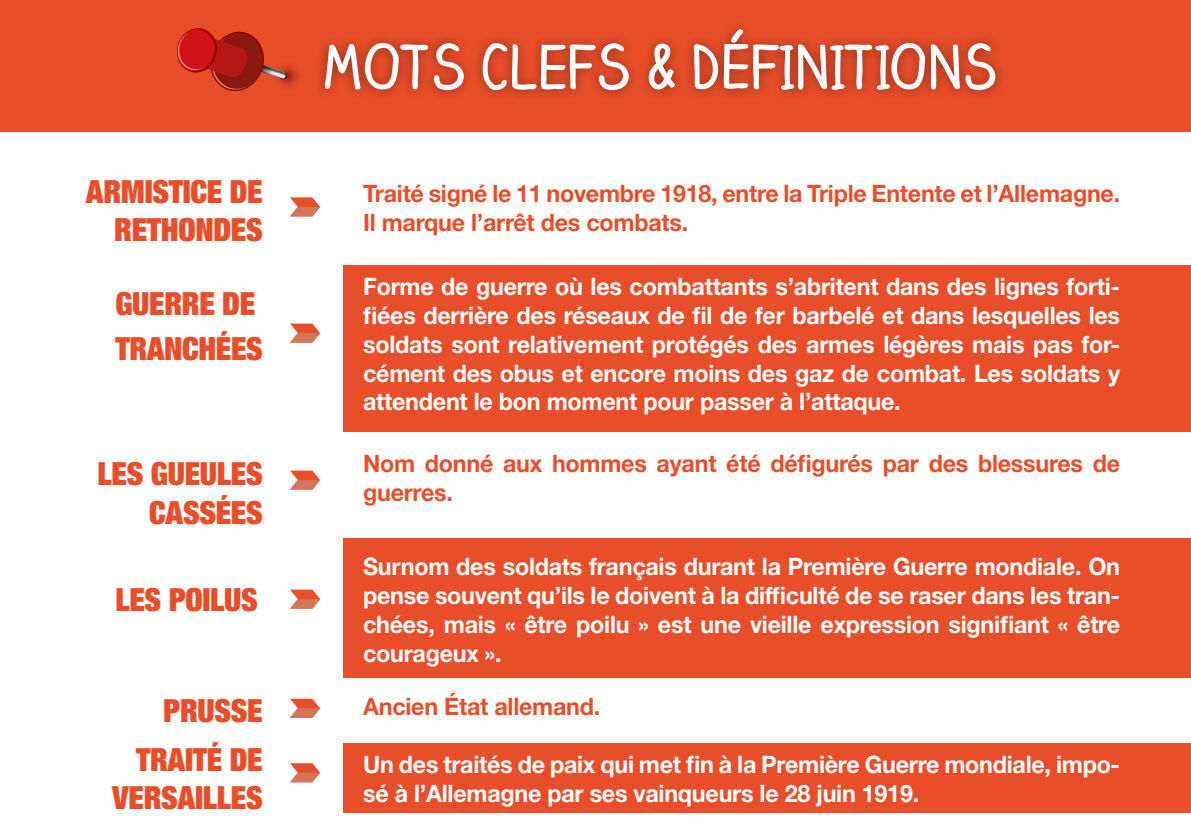
<style>
.page{position:relative;width:1191px;height:840px;background:#fff}
.page>*{position:absolute;margin:0;border:0;box-sizing:border-box;transform-origin:0 0}
.t1{font:700 58px "Claire Hand";letter-spacing:-.01em;color:#fff}
.t2{font:900 condensed 32px/38.4px "Helvetica Neue LT Std";letter-spacing:-.01em;color:#e84e2a;text-align:right}
.t3{font:700 24px/28.8px "Helvetica Neue LT Std";letter-spacing:-.01em;color:#fff;text-align:justify}
.t4{font:700 24px/28.8px "Helvetica Neue LT Std";letter-spacing:-.01em;color:#e84e2a}
</style>
<div class="page">
<div style="left:0;top:0;width:1191px;height:132px;background:#e84e2a"></div>
<svg style="left:290px;top:197px;width:30px;height:19px"></svg>
<div style="left:343px;top:265px;width:848px;height:166px;background:#e84e2a"></div>
<svg style="left:290px;top:323px;width:30px;height:19px"></svg>
<div style="left:343px;top:537px;width:848px;height:140px;background:#e84e2a"></div>
<svg style="left:290px;top:589px;width:30px;height:19px"></svg>
<div style="left:343px;top:742px;width:848px;height:70px;background:#e84e2a"></div>
<svg style="left:290px;top:763px;width:30px;height:18px"></svg>
<svg style="left:290px;top:470px;width:30px;height:19px"></svg>
<svg style="left:290px;top:698px;width:30px;height:19px"></svg>
<svg style="left:271px;top:60px;width:32px;height:31px"></svg>
<div style="left:314px;top:19px;width:693px;height:82px;background:#000;opacity:.4"></div>
<svg style="left:280px;top:71px;width:7px;height:9px"></svg>
<img style="left:268px;top:60px;width:18px;height:19px">
<svg style="left:177px;top:28px;width:91px;height:64px"></svg>
<h2 class="t2" style="left:86px;top:172px;width:178px">ARMISTICE DE<br>RETHONDES</h2>
<h2 class="t2" style="left:115px;top:280px;width:149px;line-height:44.4px;text-align:left">GUERRE DE<br>TRANCHÉES</h2>
<h2 class="t2" style="left:98px;top:453px;width:167px">LES GUEULES<br>CASSÉES</h2>
<h2 class="t2" style="left:115px;top:579px;width:144px">LES POILUS</h2>
<h1 class="t1" style="left:321px;top:27px;width:677px">MOTS CLEFS &amp; DÉFINITIONS</h1>
<p class="t4" style="left:363px;top:178px;width:758px">Traité signé le 11 novembre 1918, entre la Triple Entente et l’Allemagne.<br>Il marque l’arrêt des combats.</p>
<p class="t3" style="left:363px;top:271px;width:758px">Forme de guerre où les combattants s’abritent dans des lignes forti&shy;fiées derrière des réseaux de fil de fer barbelé et dans lesquelles les soldats sont relativement protégés des armes légères mais pas for&shy;cément des obus et encore moins des gaz de combat. Les soldats y attendent le bon moment pour passer à l’attaque.</p>
<p class="t4" style="left:363px;top:448px;width:758px">Nom donné aux hommes ayant été défigurés par des blessures de guerres.</p>
<p class="t3" style="left:363px;top:551px;width:758px">Surnom des soldats français durant la Première Guerre mondiale. On pense souvent qu’ils le doivent à la difficulté de se raser dans les tran&shy;chées, mais « être poilu » est une vieille expression signifiant « être courageux ».</p>
<h2 class="t2" style="left:163px;top:690px;width:101px">PRUSSE</h2>
<p class="t4" style="left:363px;top:690px;width:239px">Ancien État allemand.</p>
<h2 class="t2" style="left:112px;top:739px;width:152px">TRAITÉ DE<br>VERSAILLES</h2>
<p class="t3" style="left:363px;top:749px;width:758px">Un des traités de paix qui met fin à la Première Guerre mondiale, impo&shy;sé à l’Allemagne par ses vainqueurs le 28 juin 1919.</p>
</div>
